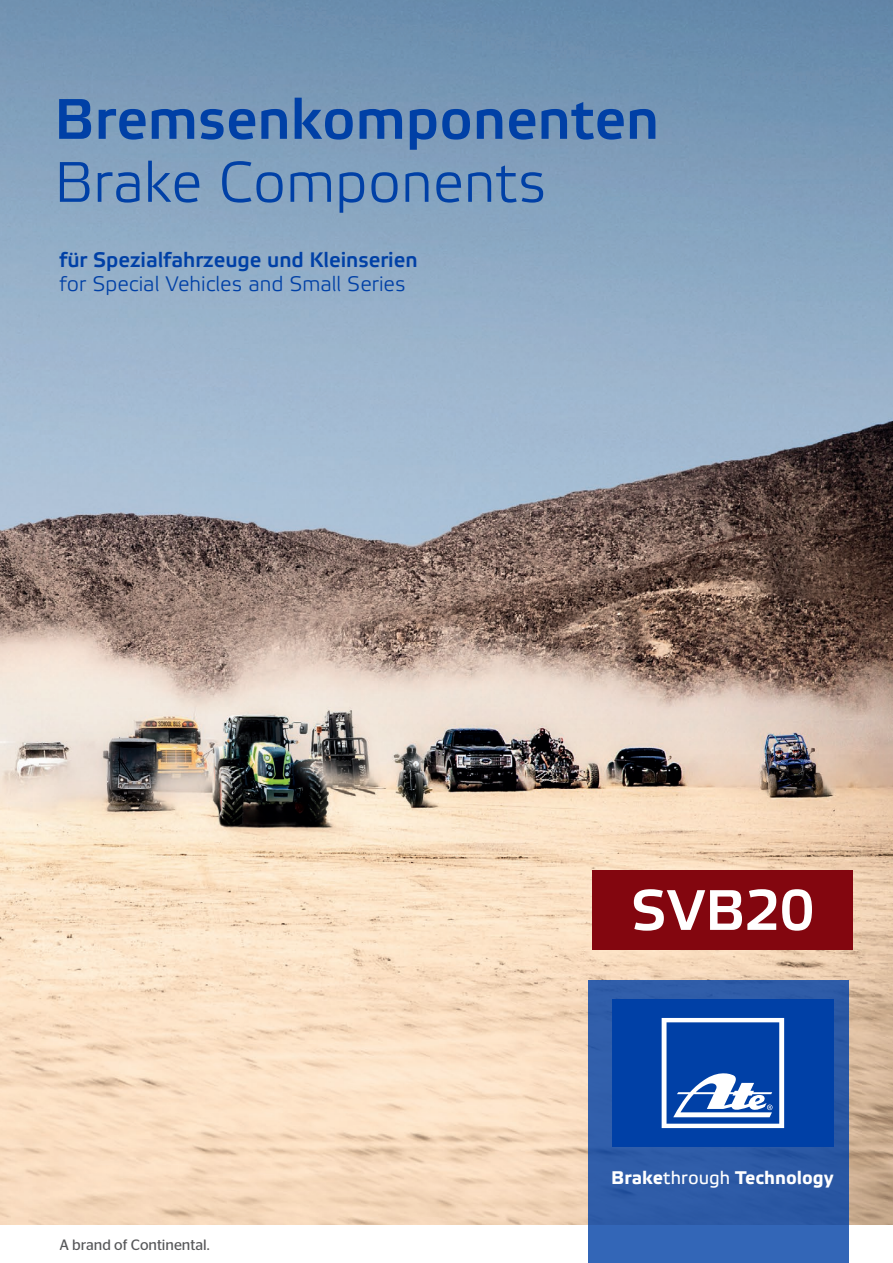
<style>
.page{position:relative;width:893px;height:1263px;background:#fff}
.page>*{position:absolute;margin:0;border:0;box-sizing:border-box;transform-origin:0 0}
.t1{font:500 57px "Etelka";color:#0040a6}
.t2{font:300 57px "Etelka";color:#0040a6}
.t3{font:500 57px "Etelka";letter-spacing:-.005em;color:#fff}
.t4{font:500 21px "Etelka";color:#0040a6}
.t5{font:300 21px "Etelka";color:#0040a6}
.t6{font:700 18.3px "Etelka Text";color:#fff}
.t7{font:15px "Continental Stag Sans";color:#57585a}
.s1{font-weight:400}
</style>
<div class="page">
<img style="left:0;top:0;width:893px;height:1226px">
<div style="left:589px;top:980px;width:260px;height:283px;background:linear-gradient(to bottom,#2b58a4,#2f5fad)"></div>
<div style="left:612px;top:999px;width:221px;height:147px;background:#0040a6"></div>
<svg style="left:662px;top:1018px;width:122px;height:110px"></svg>
<div style="left:593px;top:870px;width:260px;height:80px;background:#83060f"></div>
<h1 class="t1" style="left:54px;top:83px;width:606px">Bremsenkomponenten</h1>
<h1 class="t2" style="left:54px;top:147px;width:494px">Brake Components</h1>
<p class="t4" style="left:59px;top:247px;width:360px">für Spezialfahrzeuge und Kleinserien</p>
<p class="t5" style="left:59px;top:271px;width:348px">for Special Vehicles and Small Series</p>
<h1 class="t3" style="left:631px;top:874px;width:185px">SVB20</h1>
<p class="t7" style="left:59px;top:1236px;width:152px">A brand of Continental.</p>
<p class="t6" style="left:611px;top:1166px;width:224px">Brake<span class="s1">through</span> Technology</p>
</div>
